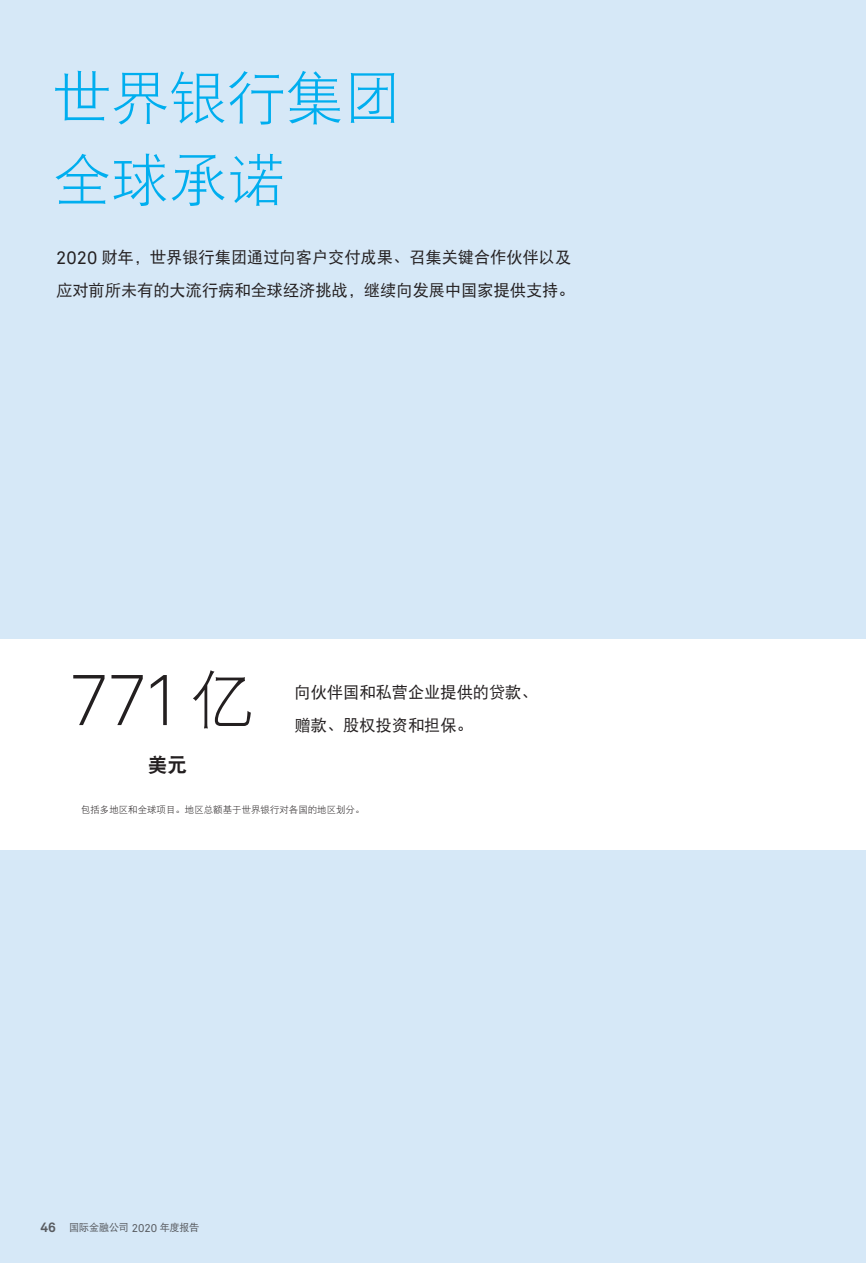
<style>
.page{position:relative;width:866px;height:1263px;background:#d6e8f7}
.page>*{position:absolute;margin:0;border:0;box-sizing:border-box;transform-origin:0 0}
.t1{font:300 72px "Akkurat Pro";color:#231f20}
.t2{font:58.05px/82.5px "DFP Hei W3";color:#00aeef}
.t3{font:20.25px "DFP Hei W9";color:#231f20}
.t4{font:16.2px/33px "DFP Hei W5";color:#231f20}
.t5{font:10.2px "DFP Hei W5";letter-spacing:-.02em;color:#595c61}
.t6{font:9.45px "DFP Hei W3";color:#231f20}
.s1{font-family:"Akkurat Pro";font-size:18px}
.s2{font-family:"DFP Hei W3";font-weight:400;font-size:64.8px}
.s3{font-family:"Akkurat Pro";font-weight:700;font-size:13.5px}
.s4{font-family:"Akkurat Pro";font-size:11.25px}
</style>
<div class="page">
<hr style="left:865px;top:0;width:1px;height:1263px;background:#002053">
<div style="left:0;top:639px;width:866px;height:210px;background:#fff"></div>
<h2 class="t2" style="left:53px;top:55px;width:350px">世界银行集团全球承诺</h2>
<p class="t4" style="left:56px;top:240px;width:520px"><span class="s1">2020</span> 财年，世界银行集团通过向客户交付成果、召集关键合作伙伴以及应对前所未有的大流行病和全球经济挑战，继续向发展中国家提供支持。</p>
<h1 class="t1" style="left:69px;top:657px;width:187px">771<span class="s2">亿</span></h1>
<p class="t4" style="left:295px;top:676px;width:245px">向伙伴国和私营企业提供的贷款、</p>
<p class="t4" style="left:295px;top:709px;width:180px">赠款、股权投资和担保。</p>
<p class="t3" style="left:148px;top:753px;width:41px">美元</p>
<p class="t6" style="left:81px;top:804px;width:285px">包括多地区和全球项目。地区总额基于世界银行对各国的地区划分。</p>
<p class="t5" style="left:41px;top:1222px;width:160px"><span class="s3">46</span> 国际金融公司 <span class="s4">2020</span> 年度报告</p>
</div>
